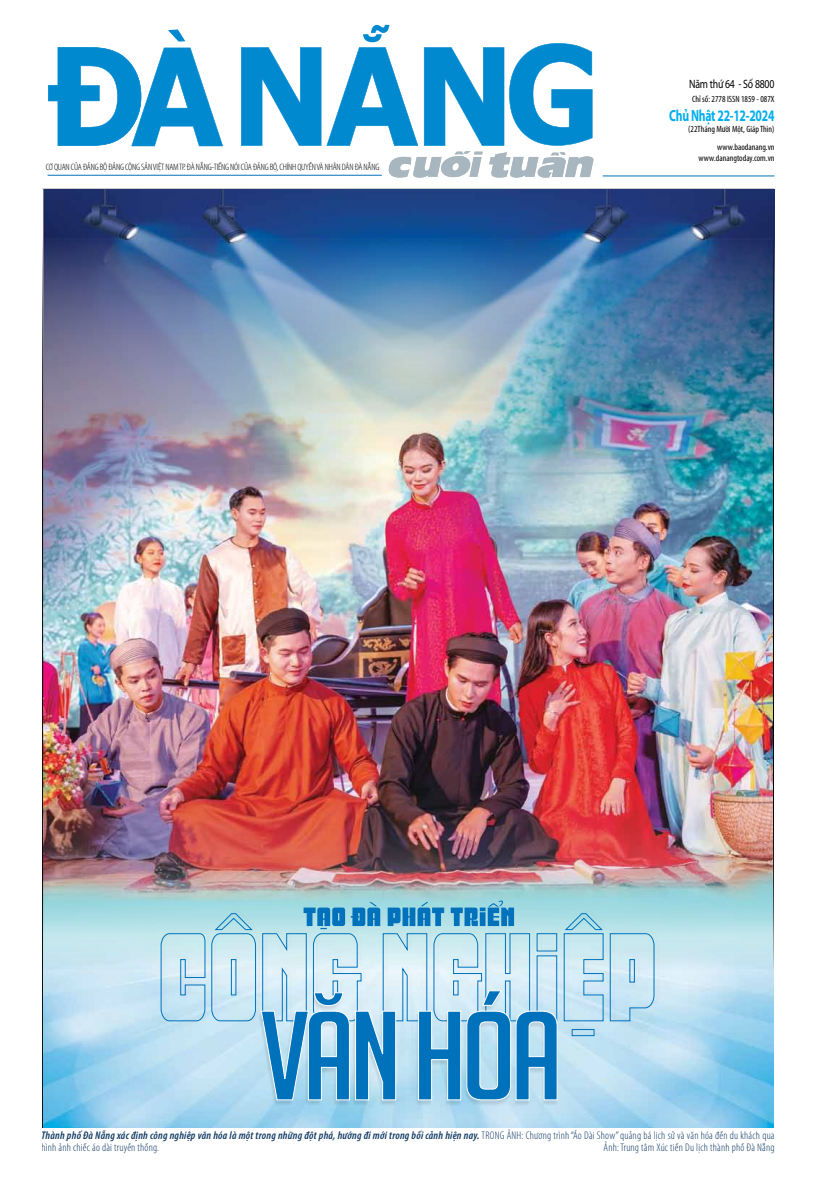
<style>
.page{position:relative;width:823px;height:1191px;background:#fff}
.page>*{position:absolute;margin:0;border:0;box-sizing:border-box;transform-origin:0 0}
.t1{font:700 16.1px "Myriad Pro";letter-spacing:-.02em;color:#00aeef;scale:.72 1}
.t2{font:12.1px "Myriad Pro";letter-spacing:-.02em;color:#000;scale:.81 1}
.t3{font:300 condensed 11.1px/12.1px "Myriad Pro";letter-spacing:.02em;color:#0e3862}
.t4{font:300 condensed 9.3px "Myriad Pro";letter-spacing:-.02em;color:#000;scale:1.04 1}
.t5{font:condensed 9.1px/18.4px "Myriad Pro";color:#000;text-align:right}
.s1{font-weight:600;font-style:italic}
</style>
<div class="page">
<img style="left:44px;top:434px;width:727px;height:264px">
<img style="left:43px;top:698px;width:730px;height:429px">
<svg style="left:241px;top:43px;width:351px;height:103px;fill:#0089cf"></svg>
<svg style="left:363px;top:25px;width:26px;height:17px"></svg>
<svg style="left:48px;top:29px;width:175px;height:117px"></svg>
<hr style="left:47px;top:175px;width:334px;height:1px;background:#0072bc">
<hr style="left:602px;top:176px;width:172px;height:1px;background:#0072bc">
<svg style="left:388px;top:151px;width:94px;height:27px"></svg>
<svg style="left:489px;top:152px;width:104px;height:26px"></svg>
<img style="left:43px;top:189px;width:730px;height:245px">
<div style="left:162px;top:909px;width:497px;height:127px;background:#000;opacity:.04"></div>
<svg style="left:160px;top:912px;width:494px;height:124px;background:#bfe1ee"></svg>
<div style="left:257px;top:992px;width:300px;height:114px;background:#000;opacity:.1"></div>
<svg style="left:261px;top:990px;width:296px;height:110px;background:#6db0d9"></svg>
<svg style="left:303px;top:900px;width:210px;height:29px;background:#5dadd1"></svg>
<p class="t4" style="left:46px;top:161px;width:322px">CƠ QUAN CỦA ĐẢNG BỘ ĐẢNG CỘNG SẢN VIỆT NAM TP. ĐÀ NẴNG-TIẾNG NÓI CỦA ĐẢNG BỘ, CHÍNH QUYỀN VÀ NHÂN DÂN ĐÀ NẴNG</p>
<p class="t2" style="left:688px;top:77px;width:107px">Năm thứ 64 - Số 8800</p>
<p class="t5" style="left:691px;top:89px;width:84px">Chỉ số: 2778 ISSN 1859 - 087X</p>
<h1 class="t1" style="left:668px;top:105px;width:148px">Chủ Nhật 22-12-2024</h1>
<p class="t5" style="left:687px;top:119px;width:88px">(22Tháng Mười Một, Giáp Thìn) www.baodanang.vn</p>
<p class="t5" style="left:698px;top:149px;width:77px">www.danangtoday.com.vn</p>
<p class="t3" style="left:42px;top:1129px;width:734px"><span class="s1">Thành phố Đà Nẵng xác định công nghiệp văn hóa là một trong những đột phá, hướng đi mới trong bối cảnh hiện nay.</span> TRONG ẢNH: Chương trình “Áo Dài Show” quảng bá lịch sử và văn hóa đến du khách qua hình ảnh chiếc áo dài truyền thống.</p>
<p class="t3" style="left:603px;top:1141px;width:172px">Ảnh: Trung tâm Xúc tiến Du lịch thành phố Đà Nẵng</p>
</div>
